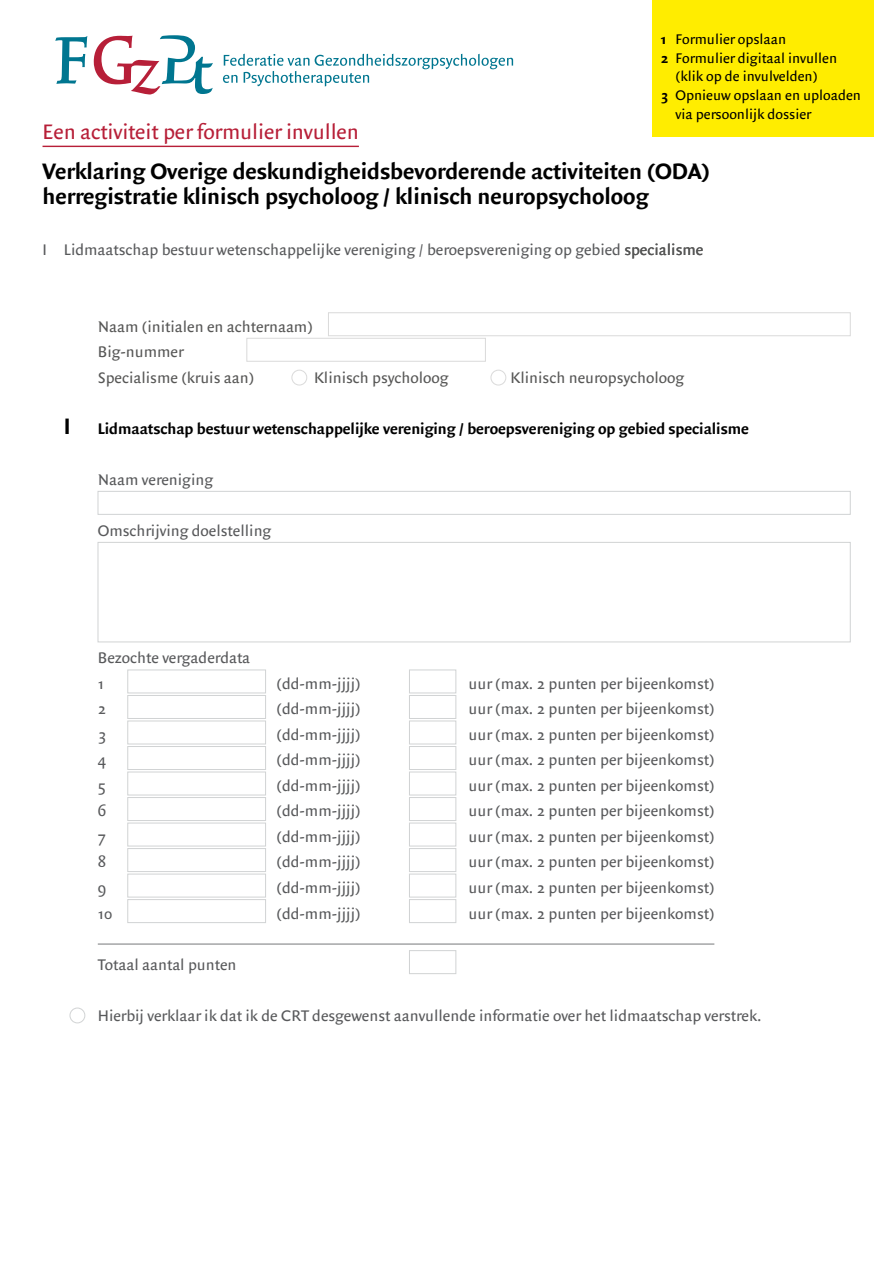
<style>
.page{position:relative;width:893px;height:1263px;background:#fff}
.page>*{position:absolute;margin:0;border:0;box-sizing:border-box;transform-origin:0 0}
.t1{font:700 24px/25.5px "Quadraat Sans";color:#000}
.t2{font:22.5px "Quadraat Sans";letter-spacing:-.005em;color:#b71f38}
.t3{font:16.5px/25.5px "Quadraat Sans";color:#58595b}
.t4{font:16.5px/25.5px "Quadraat Sans";color:#575756}
.t5{font:700 16.5px "Quadraat Sans";color:#000}
.t6{font:15px "Quadraat Sans";color:#000}
.s1{font-weight:700}
.s2{color:#575756}
.s3{font-size:24px}
</style>
<div class="page">
<div style="left:98px;top:491px;width:752px;height:23px;border:1px solid #d1d3d4"></div>
<div style="left:128px;top:797px;width:138px;height:24px;border:1px solid #d1d3d4"></div>
<div style="left:409px;top:797px;width:47px;height:24px;border:1px solid #d1d3d4"></div>
<div style="left:70px;top:1008px;width:15px;height:15px;border:1px solid #d1d3d4;border-radius:50%"></div>
<div style="left:98px;top:542px;width:752px;height:100px;border:1px solid #d1d3d4"></div>
<div style="left:128px;top:772px;width:138px;height:23px;border:1px solid #d1d3d4"></div>
<div style="left:409px;top:772px;width:47px;height:23px;border:1px solid #d1d3d4"></div>
<div style="left:128px;top:746px;width:138px;height:24px;border:1px solid #d1d3d4"></div>
<div style="left:409px;top:746px;width:47px;height:24px;border:1px solid #d1d3d4"></div>
<div style="left:128px;top:721px;width:138px;height:23px;border:1px solid #d1d3d4"></div>
<div style="left:409px;top:721px;width:47px;height:23px;border:1px solid #d1d3d4"></div>
<div style="left:128px;top:695px;width:138px;height:24px;border:1px solid #d1d3d4"></div>
<div style="left:409px;top:695px;width:47px;height:24px;border:1px solid #d1d3d4"></div>
<div style="left:128px;top:670px;width:138px;height:23px;border:1px solid #d1d3d4"></div>
<div style="left:409px;top:670px;width:47px;height:23px;border:1px solid #d1d3d4"></div>
<div style="left:128px;top:823px;width:138px;height:23px;border:1px solid #d1d3d4"></div>
<div style="left:409px;top:823px;width:47px;height:23px;border:1px solid #d1d3d4"></div>
<div style="left:128px;top:848px;width:138px;height:24px;border:1px solid #d1d3d4"></div>
<div style="left:409px;top:848px;width:47px;height:24px;border:1px solid #d1d3d4"></div>
<div style="left:128px;top:874px;width:138px;height:23px;border:1px solid #d1d3d4"></div>
<div style="left:409px;top:874px;width:47px;height:23px;border:1px solid #d1d3d4"></div>
<div style="left:128px;top:899px;width:138px;height:24px;border:1px solid #d1d3d4"></div>
<div style="left:409px;top:899px;width:47px;height:24px;border:1px solid #d1d3d4"></div>
<div style="left:409px;top:950px;width:47px;height:24px;border:1px solid #d1d3d4"></div>
<hr style="left:98px;top:944px;width:616px;height:1px;background:#77787b">
<svg style="left:55px;top:36px;width:32px;height:48px"></svg>
<svg style="left:223px;top:54px;width:290px;height:32px"></svg>
<svg style="left:94px;top:35px;width:119px;height:60px"></svg>
<hr style="left:43px;top:146px;width:316px;height:1px;background:#b71f38">
<div style="left:292px;top:370px;width:15px;height:15px;border:1px solid #dadada;border-radius:50%"></div>
<div style="left:491px;top:370px;width:15px;height:15px;border:1px solid #dadada;border-radius:50%"></div>
<div style="left:247px;top:338px;width:239px;height:23px;border:1px solid #dadada"></div>
<div style="left:328px;top:313px;width:522px;height:23px;border:1px solid #dadada"></div>
<div style="left:652px;top:0;width:221px;height:136px;background:#ffed00"></div>
<h2 class="t2" style="left:43px;top:119px;width:318px">Een activiteit per formulier invullen</h2>
<p class="t6" style="left:661px;top:30px;width:127px"><span class="s1">1</span> Formulier opslaan</p>
<p class="t6" style="left:661px;top:49px;width:178px"><span class="s1">2</span> Formulier digitaal invullen</p>
<p class="t6" style="left:675px;top:68px;width:144px">(klik op de invulvelden)</p>
<p class="t6" style="left:661px;top:87px;width:202px"><span class="s1">3</span> Opnieuw opslaan en uploaden</p>
<p class="t6" style="left:676px;top:105px;width:137px">via persoonlijk dossier</p>
<h1 class="t1" style="left:43px;top:158px;width:669px">Verklaring Overige deskundigheidsbevorderende activiteiten (ODA) herregistratie klinisch psycholoog / klinisch neuropsycholoog</h1>
<p class="t3" style="left:43px;top:237px;width:662px">I Lidmaatschap bestuur wetenschappelijke vereniging / beroepsvereniging op gebied <span class="s2">specialisme</span></p>
<p class="t4" style="left:98px;top:314px;width:217px">Naam (initialen en achternaam)<br>Big-nummer<br>Specialisme (kruis aan)</p>
<p class="t4" style="left:314px;top:365px;width:136px">Klinisch psycholoog</p>
<p class="t4" style="left:511px;top:365px;width:175px">Klinisch neuropsycholoog</p>
<p class="t5" style="left:64px;top:419px;width:687px"><span class="s3">I</span> Lidmaatschap bestuur wetenschappelijke vereniging / beroepsvereniging op gebied specialisme</p>
<p class="t3" style="left:98px;top:467px;width:117px">Naam vereniging</p>
<p class="t3" style="left:98px;top:518px;width:175px">Omschrijving doelstelling</p>
<p class="t3" style="left:98px;top:645px;width:154px">Bezochte vergaderdata<br>1</p>
<p class="t3" style="left:277px;top:671px;width:86px">(dd-mm-jjjj)</p>
<p class="t3" style="left:469px;top:671px;width:247px">uur (max. 2 punten per bijeenkomst)</p>
<p class="t3" style="left:98px;top:696px;width:10px">2</p>
<p class="t3" style="left:277px;top:696px;width:86px">(dd-mm-jjjj)</p>
<p class="t3" style="left:469px;top:696px;width:247px">uur (max. 2 punten per bijeenkomst)</p>
<p class="t3" style="left:98px;top:722px;width:10px">3</p>
<p class="t3" style="left:277px;top:722px;width:86px">(dd-mm-jjjj)</p>
<p class="t3" style="left:469px;top:722px;width:247px">uur (max. 2 punten per bijeenkomst)</p>
<p class="t3" style="left:98px;top:747px;width:10px">4</p>
<p class="t3" style="left:277px;top:747px;width:86px">(dd-mm-jjjj)</p>
<p class="t3" style="left:469px;top:747px;width:247px">uur (max. 2 punten per bijeenkomst)</p>
<p class="t3" style="left:98px;top:773px;width:10px">5</p>
<p class="t3" style="left:277px;top:773px;width:86px">(dd-mm-jjjj)</p>
<p class="t3" style="left:469px;top:773px;width:247px">uur (max. 2 punten per bijeenkomst)</p>
<p class="t3" style="left:98px;top:798px;width:10px">6</p>
<p class="t3" style="left:277px;top:798px;width:86px">(dd-mm-jjjj)</p>
<p class="t3" style="left:469px;top:798px;width:247px">uur (max. 2 punten per bijeenkomst)</p>
<p class="t3" style="left:98px;top:824px;width:10px">7</p>
<p class="t3" style="left:277px;top:824px;width:86px">(dd-mm-jjjj)</p>
<p class="t3" style="left:469px;top:824px;width:247px">uur (max. 2 punten per bijeenkomst)</p>
<p class="t3" style="left:98px;top:849px;width:10px">8</p>
<p class="t3" style="left:277px;top:849px;width:86px">(dd-mm-jjjj)</p>
<p class="t3" style="left:469px;top:849px;width:247px">uur (max. 2 punten per bijeenkomst)</p>
<p class="t3" style="left:98px;top:875px;width:10px">9</p>
<p class="t3" style="left:277px;top:875px;width:86px">(dd-mm-jjjj)</p>
<p class="t3" style="left:469px;top:875px;width:247px">uur (max. 2 punten per bijeenkomst)</p>
<p class="t3" style="left:98px;top:900px;width:16px">10</p>
<p class="t3" style="left:277px;top:900px;width:86px">(dd-mm-jjjj)</p>
<p class="t3" style="left:469px;top:900px;width:247px">uur (max. 2 punten per bijeenkomst)</p>
<p class="t3" style="left:98px;top:951px;width:140px">Totaal aantal punten</p>
<p class="t3" style="left:98px;top:1002px;width:665px">Hierbij verklaar ik dat ik de CRT desgewenst aanvullende informatie over het lidmaatschap verstrek.</p>
</div>
